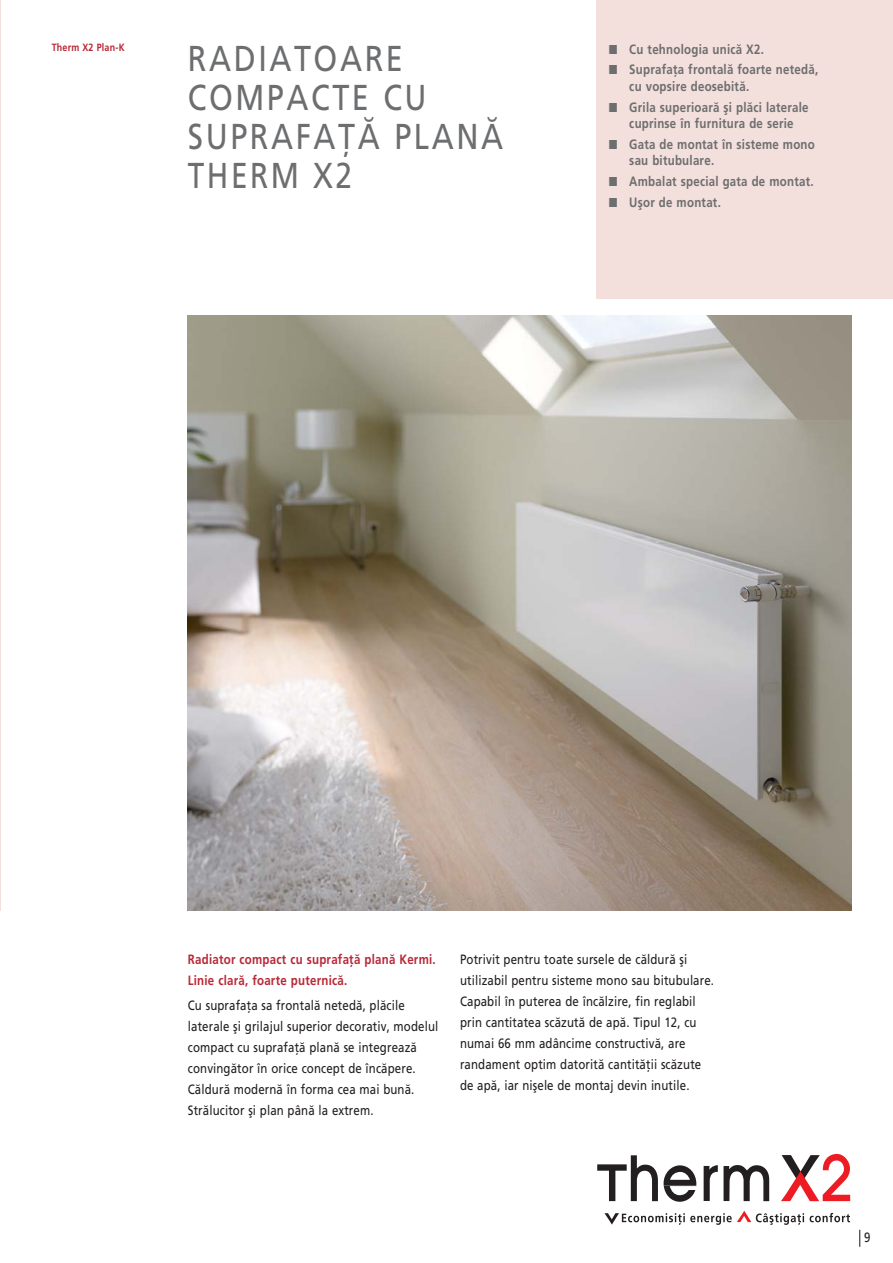
<style>
.page{position:relative;width:893px;height:1263px;background:#fff}
.page>*{position:absolute;margin:0;border:0;box-sizing:border-box;transform-origin:0 0}
.t1{font:36px/39px "Frutiger LT Com";letter-spacing:.085em;color:#6d6e70;scale:.85 1}
.t2{font:13.5px/21px "Frutiger LT Com";letter-spacing:.01em;color:#231f20;scale:.85 1}
.t3{font:700 13.5px/20.7px "Frutiger LT Com";letter-spacing:.02em;color:#6d6e70;scale:.85 1}
.t4{font:700 13.5px/21px "Frutiger LT Com";letter-spacing:.02em;color:#b82837;scale:.85 1}
.t5{font:700 10.5px "Frutiger LT Com";letter-spacing:.02em;color:#b82837;scale:.85 1}
</style>
<div class="page">
<hr style="left:0;top:0;width:1px;height:911px;background:#f3dfdb">
<svg style="left:859px;top:1230px;width:1px;height:17px"></svg>
<img style="left:188px;top:316px;width:663px;height:595px">
<div style="left:596px;top:0;width:297px;height:299px;background:#f3dfdb"></div>
<svg style="left:597px;top:1155px;width:99px;height:47px"></svg>
<svg style="left:704px;top:1165px;width:65px;height:36px"></svg>
<svg style="left:781px;top:1154px;width:69px;height:47px"></svg>
<svg style="left:604px;top:1211px;width:246px;height:14px"></svg>
<p class="t5" style="left:52px;top:44px;width:87px">Therm X2 Plan-K</p>
<h1 class="t1" style="left:188px;top:41px;width:372px">RADIATOARE<br>COMPACTE CU<br>SUPRAFAŢĂ PLANĂ<br>THERM X2</h1>
<p class="t3" style="left:629px;top:40px;width:224px">Cu tehnologia unică X2.<br>Suprafaţa frontală foarte netedă,</p>
<p class="t3" style="left:629px;top:77px;width:212px">cu vopsire deosebită.<br>Grila superioară şi plăci laterale</p>
<p class="t3" style="left:629px;top:114px;width:220px">cuprinse în furnitura de serie<br>Gata de montat în sisteme mono</p>
<p class="t3" style="left:629px;top:151px;width:218px">sau bitubulare.<br>Ambalat special gata de montat.<br>Uşor de montat.</p>
<p class="t4" style="left:188px;top:949px;width:293px">Radiator compact cu suprafaţă plană Kermi.<br>Linie clară, foarte puternică.</p>
<p class="t2" style="left:188px;top:996px;width:296px">Cu suprafaţa sa frontală netedă, plăcile laterale şi grilajul superior decorativ, modelul compact cu suprafaţă plană se integrează convingător în orice concept de încăpere.<br>Căldură modernă în forma cea mai bună.<br>Strălucitor şi plan până la extrem.</p>
<p class="t2" style="left:460px;top:949px;width:300px">Potrivit pentru toate sursele de căldură şi utilizabil pentru sisteme mono sau bitubulare.<br>Capabil în puterea de încălzire, fin reglabil prin cantitatea scăzută de apă. Tipul 12, cu numai 66 mm adâncime constructivă, are randament optim datorită cantităţii scăzute de apă, iar nişele de montaj devin inutile.</p>
<p class="t2" style="left:864px;top:1228px;width:9px">9</p>
</div>
